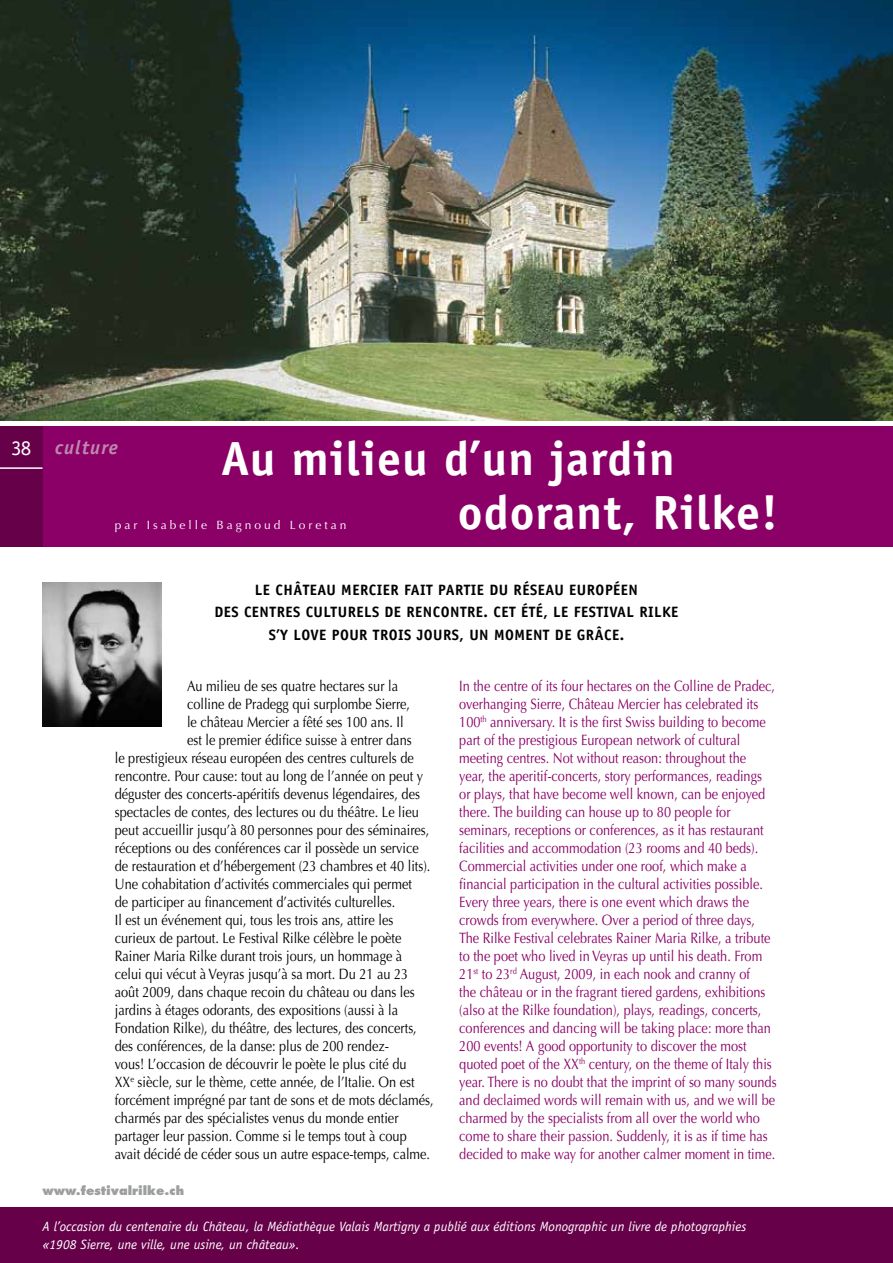
<style>
.page{position:relative;width:893px;height:1263px;background:#fff}
.page>*{position:absolute;margin:0;border:0;box-sizing:border-box;transform-origin:0 0}
.t1{font:700 48px "Officina Sans";letter-spacing:.02em;color:#fff}
.t2{font:21px "Officina Sans";color:#fff}
.t3{font:italic 700 19.5px "Officina Sans";letter-spacing:.05em;color:#bd88ad}
.t4{font:15px/18px "Optima";color:#8a0066;scale:.85 1}
.t5{font:15px "Optima";color:#000;scale:.85 1}
.t6{font:700 15px/22.5px "Officina Sans";letter-spacing:.03em;color:#000;text-align:center}
.t7{font:italic 13.5px/18px "Officina Sans";color:#fff}
.t8{font:12px "Optima";letter-spacing:.25em;color:#fff}
.t9{font:800 12px "Futura";color:#9c9e9f}
</style>
<div class="page">
<div style="left:0;top:1208px;width:893px;height:55px;background:#650049"></div>
<img style="left:0;top:0;width:893px;height:421px">
<div style="left:0;top:427px;width:893px;height:120px;background:#8a0066"></div>
<div style="left:0;top:427px;width:43px;height:120px;background:#650049"></div>
<hr style="left:0;top:467px;width:43px;height:2px;background:#fff">
<img style="left:43px;top:583px;width:119px;height:144px">
<h2 class="t2" style="left:11px;top:435px;width:21px">38</h2>
<h3 class="t3" style="left:55px;top:436px;width:64px">culture</h3>
<h1 class="t1" style="left:221px;top:429px;width:455px">AU MILIEU D’UN JARDIN</h1>
<p class="t8" style="left:115px;top:518px;width:233px">par Isabelle Bagnoud Loretan</p>
<h1 class="t1" style="left:458px;top:483px;width:322px">ODORANT, RILKE!</h1>
<p class="t8" style="left:588px;top:518px;width:192px">p a r C l a u d e - A l a i n Zu f f e rey</p>
<p class="t6" style="left:214px;top:578px;width:466px">LE CHÂTEAU MERCIER FAIT PARTIE DU RÉSEAU EUROPÉEN<br>DES CENTRES CULTURELS DE RENCONTRE. CET ÉTÉ, LE FESTIVAL RILKE<br>S’Y LOVE POUR TROIS JOURS, UN MOMENT DE GRÂCE.</p>
<p class="t5" style="left:187px;top:677px;width:250px">Au milieu de ses quatre hectares sur la</p>
<p class="t5" style="left:187px;top:695px;width:264px">colline de Pradegg qui surplombe Sierre,</p>
<p class="t5" style="left:187px;top:713px;width:256px">le château Mercier a fêté ses 100 ans. Il</p>
<p class="t5" style="left:187px;top:731px;width:266px">est le premier édifice suisse à entrer dans</p>
<p class="t5" style="left:115px;top:749px;width:353px">le prestigieux réseau européen des centres culturels de</p>
<p class="t5" style="left:115px;top:767px;width:364px">rencontre. Pour cause: tout au long de l’année on peut y</p>
<p class="t5" style="left:115px;top:785px;width:361px">déguster des concerts-apéritifs devenus légendaires, des</p>
<p class="t5" style="left:115px;top:803px;width:359px">spectacles de contes, des lectures ou du théâtre. Le lieu</p>
<p class="t5" style="left:115px;top:821px;width:372px">peut accueillir jusqu’à 80 personnes pour des séminaires,</p>
<p class="t5" style="left:115px;top:839px;width:359px">réceptions ou des conférences car il possède un service</p>
<p class="t5" style="left:115px;top:857px;width:373px">de restauration et d’hébergement (23 chambres et 40 lits).</p>
<p class="t5" style="left:115px;top:875px;width:351px">Une cohabitation d’activités commerciales qui permet</p>
<p class="t5" style="left:115px;top:893px;width:331px">de participer au financement d’activités culturelles.</p>
<p class="t5" style="left:115px;top:911px;width:329px">Il est un événement qui, tous les trois ans, attire les</p>
<p class="t5" style="left:115px;top:929px;width:339px">curieux de partout. Le Festival Rilke célèbre le poète</p>
<p class="t5" style="left:115px;top:947px;width:340px">Rainer Maria Rilke durant trois jours, un hommage à</p>
<p class="t5" style="left:115px;top:965px;width:347px">celui qui vécut à Veyras jusqu’à sa mort. Du 21 au 23</p>
<p class="t5" style="left:115px;top:983px;width:354px">août 2009, dans chaque recoin du château ou dans les</p>
<p class="t5" style="left:115px;top:1001px;width:335px">jardins à étages odorants, des expositions (aussi à la</p>
<p class="t5" style="left:115px;top:1019px;width:357px">Fondation Rilke), du théâtre, des lectures, des concerts,</p>
<p class="t5" style="left:115px;top:1037px;width:324px">des conférences, de la danse: plus de 200 rendez-</p>
<p class="t5" style="left:115px;top:1055px;width:345px">vous! L’occasion de découvrir le poète le plus cité du</p>
<p class="t5" style="left:115px;top:1073px;width:354px">XX<sup>e</sup> siècle, sur le thème, cette année, de l’Italie. On est</p>
<p class="t5" style="left:115px;top:1091px;width:377px">forcément imprégné par tant de sons et de mots déclamés,</p>
<p class="t5" style="left:115px;top:1109px;width:335px">charmés par des spécialistes venus du monde entier</p>
<p class="t5" style="left:115px;top:1127px;width:345px">partager leur passion. Comme si le temps tout à coup</p>
<p class="t5" style="left:115px;top:1145px;width:372px">avait décidé de céder sous un autre espace-temps, calme.</p>
<p class="t4" style="left:459px;top:677px;width:375px">In the centre of its four hectares on the Colline de Pradec, overhanging Sierre, Château Mercier has celebrated its 100<sup>th</sup> anniversary. It is the first Swiss building to become part of the prestigious European network of cultural meeting centres. Not without reason: throughout the<br>year, the aperitif-concerts, story performances, readings or plays, that have become well known, can be enjoyed there. The building can house up to 80 people for seminars, receptions or conferences, as it has restaurant facilities and accommodation (23 rooms and 40 beds).<br>Commercial activities under one roof, which make a financial participation in the cultural activities possible.<br>Every three years, there is one event which draws the crowds from everywhere. Over a period of three days, The Rilke Festival celebrates Rainer Maria Rilke, a tribute to the poet who lived in Veyras up until his death. From 21<sup>st</sup> to 23<sup>rd</sup> August, 2009, in each nook and cranny of<br>the château or in the fragrant tiered gardens, exhibitions (also at the Rilke foundation), plays, readings, concerts, conferences and dancing will be taking place: more than 200 events! A good opportunity to discover the most quoted poet of the XX<sup>th</sup> century, on the theme of Italy this year. There is no doubt that the imprint of so many sounds and declaimed words will remain with us, and we will be charmed by the specialists from all over the world who come to share their passion. Suddenly, it is as if time has decided to make way for another calmer moment in time.</p>
<p class="t9" style="left:43px;top:1183px;width:143px">www.festivalrilke.ch</p>
<p class="t7" style="left:43px;top:1217px;width:705px">A l’occasion du centenaire du Château, la Médiathèque Valais Martigny a publié aux éditions Monographic un livre de photographies «1908 Sierre, une ville, une usine, un château».</p>
</div>
